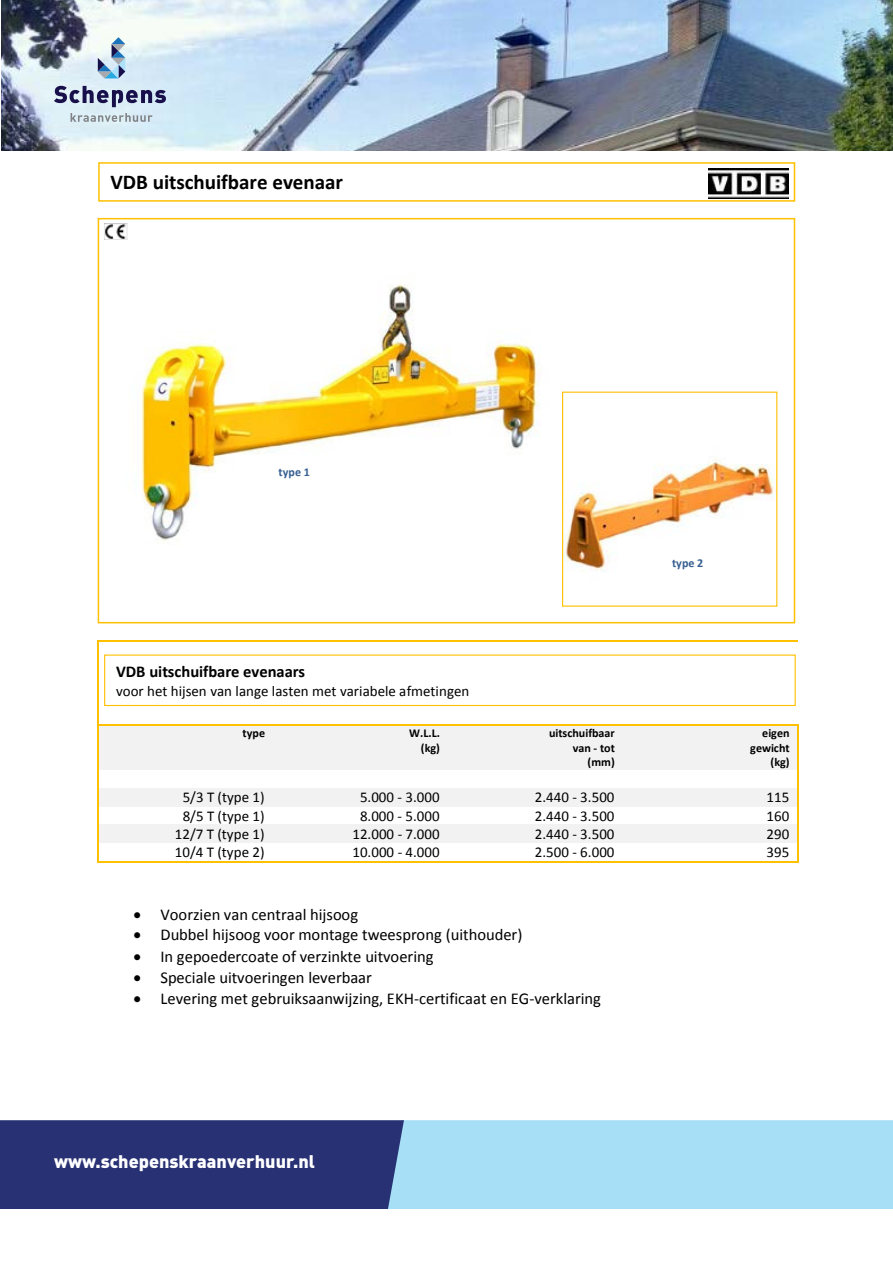
<style>
.page{position:relative;width:893px;height:1263px;background:#fff}
.page>*{position:absolute;margin:0;border:0;box-sizing:border-box;transform-origin:0 0}
.t1{font:700 21px "Calibri";color:#000}
.t2{font:900 18px "DINOT";color:#fff}
.t3{font:16.5px "Calibri";color:#000}
.t4{font:700 16.5px "Calibri";letter-spacing:-.005em;color:#000}
.t5{font:15px "Calibri";color:#000}
.t6{font:700 12px/14.5px "Calibri";color:#000;text-align:right}
.t7{font:700 12px "Calibri";color:#365f91}
</style>
<div class="page">
<div style="left:98px;top:218px;width:697px;height:405px;border:2px solid #ffc000"></div>
<img style="left:140px;top:284px;width:423px;height:257px">
<hr style="left:99px;top:640px;width:174px;height:2px;background:#ffc000">
<hr style="left:274px;top:640px;width:174px;height:2px;background:#ffc000">
<hr style="left:449px;top:640px;width:174px;height:2px;background:#ffc000">
<hr style="left:624px;top:640px;width:174px;height:2px;background:#ffc000">
<hr style="left:98px;top:642px;width:1px;height:66px;background:#ffc000">
<div style="left:99px;top:726px;width:7px;height:14px;background:#f2f2f2"></div>
<div style="left:265px;top:726px;width:8px;height:14px;background:#f2f2f2"></div>
<div style="left:99px;top:740px;width:174px;height:30px;background:#f2f2f2"></div>
<div style="left:106px;top:726px;width:159px;height:14px;background:#f2f2f2"></div>
<div style="left:273px;top:726px;width:8px;height:29px;background:#f2f2f2"></div>
<div style="left:440px;top:726px;width:8px;height:29px;background:#f2f2f2"></div>
<div style="left:273px;top:755px;width:175px;height:15px;background:#f2f2f2"></div>
<div style="left:281px;top:726px;width:159px;height:14px;background:#f2f2f2"></div>
<div style="left:281px;top:740px;width:159px;height:15px;background:#f2f2f2"></div>
<div style="left:448px;top:726px;width:8px;height:44px;background:#f2f2f2"></div>
<div style="left:615px;top:726px;width:8px;height:44px;background:#f2f2f2"></div>
<div style="left:456px;top:726px;width:159px;height:14px;background:#f2f2f2"></div>
<div style="left:456px;top:740px;width:159px;height:15px;background:#f2f2f2"></div>
<div style="left:456px;top:755px;width:159px;height:15px;background:#f2f2f2"></div>
<div style="left:623px;top:726px;width:8px;height:44px;background:#f2f2f2"></div>
<div style="left:789px;top:726px;width:8px;height:44px;background:#f2f2f2"></div>
<div style="left:631px;top:726px;width:158px;height:14px;background:#f2f2f2"></div>
<div style="left:631px;top:740px;width:158px;height:15px;background:#f2f2f2"></div>
<div style="left:631px;top:755px;width:158px;height:15px;background:#f2f2f2"></div>
<svg style="left:98px;top:708px;width:1px;height:18px"></svg>
<hr style="left:99px;top:724px;width:174px;height:2px;background:#ffc000">
<hr style="left:274px;top:724px;width:174px;height:2px;background:#ffc000">
<hr style="left:449px;top:724px;width:174px;height:2px;background:#ffc000">
<hr style="left:624px;top:724px;width:173px;height:2px;background:#ffc000">
<hr style="left:98px;top:726px;width:1px;height:44px;background:#ffc000">
<hr style="left:797px;top:726px;width:1px;height:44px;background:#ffc000">
<div style="left:99px;top:788px;width:7px;height:18px;background:#f2f2f2"></div>
<div style="left:265px;top:788px;width:8px;height:18px;background:#f2f2f2"></div>
<div style="left:106px;top:788px;width:159px;height:18px;background:#f2f2f2"></div>
<div style="left:273px;top:788px;width:8px;height:18px;background:#f2f2f2"></div>
<div style="left:440px;top:788px;width:8px;height:18px;background:#f2f2f2"></div>
<div style="left:281px;top:788px;width:159px;height:18px;background:#f2f2f2"></div>
<div style="left:448px;top:788px;width:8px;height:18px;background:#f2f2f2"></div>
<div style="left:615px;top:788px;width:8px;height:18px;background:#f2f2f2"></div>
<div style="left:456px;top:788px;width:159px;height:18px;background:#f2f2f2"></div>
<div style="left:623px;top:788px;width:8px;height:18px;background:#f2f2f2"></div>
<div style="left:789px;top:788px;width:8px;height:18px;background:#f2f2f2"></div>
<div style="left:631px;top:788px;width:158px;height:18px;background:#f2f2f2"></div>
<div style="left:99px;top:825px;width:7px;height:18px;background:#f2f2f2"></div>
<div style="left:265px;top:825px;width:8px;height:18px;background:#f2f2f2"></div>
<div style="left:106px;top:825px;width:159px;height:18px;background:#f2f2f2"></div>
<div style="left:273px;top:825px;width:8px;height:18px;background:#f2f2f2"></div>
<div style="left:440px;top:825px;width:8px;height:18px;background:#f2f2f2"></div>
<div style="left:281px;top:825px;width:159px;height:18px;background:#f2f2f2"></div>
<div style="left:448px;top:825px;width:8px;height:18px;background:#f2f2f2"></div>
<div style="left:615px;top:825px;width:8px;height:18px;background:#f2f2f2"></div>
<div style="left:456px;top:825px;width:159px;height:18px;background:#f2f2f2"></div>
<div style="left:623px;top:825px;width:8px;height:18px;background:#f2f2f2"></div>
<div style="left:789px;top:825px;width:8px;height:18px;background:#f2f2f2"></div>
<div style="left:631px;top:825px;width:158px;height:18px;background:#f2f2f2"></div>
<svg style="left:98px;top:770px;width:1px;height:93px"></svg>
<hr style="left:99px;top:861px;width:174px;height:2px;background:#ffc000">
<hr style="left:273px;top:861px;width:175px;height:2px;background:#ffc000">
<hr style="left:448px;top:861px;width:175px;height:2px;background:#ffc000">
<hr style="left:623px;top:861px;width:174px;height:2px;background:#ffc000">
<svg style="left:797px;top:770px;width:1px;height:93px"></svg>
<img style="left:105px;top:223px;width:23px;height:16px">
<div style="left:98px;top:162px;width:697px;height:40px;border:2px solid #ffc000"></div>
<img style="left:708px;top:169px;width:80px;height:29px">
<div style="left:104px;top:654px;width:692px;height:52px;border:1px solid #ffc000"></div>
<img style="left:564px;top:458px;width:210px;height:114px">
<div style="left:259px;top:459px;width:70px;height:25px;background:#fff"></div>
<div style="left:652px;top:550px;width:71px;height:25px;background:#fff"></div>
<div style="left:404px;top:1120px;width:489px;height:89px;background:#a6dff6"></div>
<img style="left:1px;top:0;width:892px;height:151px">
<div style="left:0;top:1120px;width:404px;height:89px;background:#283174"></div>
<svg style="left:98px;top:37px;width:27px;height:41px"></svg>
<svg style="left:71px;top:113px;width:82px;height:9px"></svg>
<svg style="left:54px;top:86px;width:112px;height:21px;background:#929ab6"></svg>
<p class="t1" style="left:111px;top:169px;width:234px">VDB uitschuifbare evenaar</p>
<p class="t7" style="left:279px;top:464px;width:33px">type 1</p>
<p class="t4" style="left:116px;top:661px;width:191px">VDB uitschuifbare evenaars</p>
<p class="t5" style="left:116px;top:681px;width:355px">voor het hijsen van lange lasten met variabele afmetingen</p>
<p class="t7" style="left:672px;top:555px;width:33px">type 2</p>
<p class="t6" style="left:243px;top:726px;width:24px">type</p>
<p class="t6" style="left:409px;top:726px;width:32px">W.L.L. (kg)</p>
<p class="t6" style="left:549px;top:726px;width:67px">uitschuifbaar van - tot (mm)</p>
<p class="t6" style="left:750px;top:726px;width:41px">eigen gewicht (kg)</p>
<p class="t5" style="left:183px;top:788px;width:84px">5/3 T (type 1)</p>
<p class="t5" style="left:360px;top:788px;width:81px">5.000 - 3.000</p>
<p class="t5" style="left:535px;top:788px;width:81px">2.440 - 3.500</p>
<p class="t5" style="left:767px;top:788px;width:24px">115</p>
<p class="t5" style="left:183px;top:806px;width:84px">8/5 T (type 1)</p>
<p class="t5" style="left:360px;top:806px;width:81px">8.000 - 5.000</p>
<p class="t5" style="left:535px;top:806px;width:81px">2.440 - 3.500</p>
<p class="t5" style="left:767px;top:806px;width:24px">160</p>
<p class="t5" style="left:175px;top:824px;width:91px">12/7 T (type 1)</p>
<p class="t5" style="left:352px;top:824px;width:89px">12.000 - 7.000</p>
<p class="t5" style="left:535px;top:824px;width:81px">2.440 - 3.500</p>
<p class="t5" style="left:767px;top:824px;width:24px">290</p>
<p class="t5" style="left:175px;top:843px;width:91px">10/4 T (type 2)</p>
<p class="t5" style="left:352px;top:843px;width:89px">10.000 - 4.000</p>
<p class="t5" style="left:535px;top:843px;width:81px">2.500 - 6.000</p>
<p class="t5" style="left:767px;top:843px;width:24px">395</p>
<p class="t3" style="left:133px;top:903px;width:226px">• Voorzien van centraal hijsoog</p>
<p class="t3" style="left:133px;top:924px;width:390px">• Dubbel hijsoog voor montage tweesprong (uithouder)</p>
<p class="t3" style="left:133px;top:945px;width:302px">• In gepoedercoate of verzinkte uitvoering</p>
<p class="t3" style="left:133px;top:967px;width:240px">• Speciale uitvoeringen leverbaar</p>
<p class="t3" style="left:133px;top:988px;width:469px">• Levering met gebruiksaanwijzing, EKH-certificaat en EG-verklaring</p>
<p class="t2" style="left:54px;top:1149px;width:263px">www.schepenskraanverhuur.nl</p>
</div>
